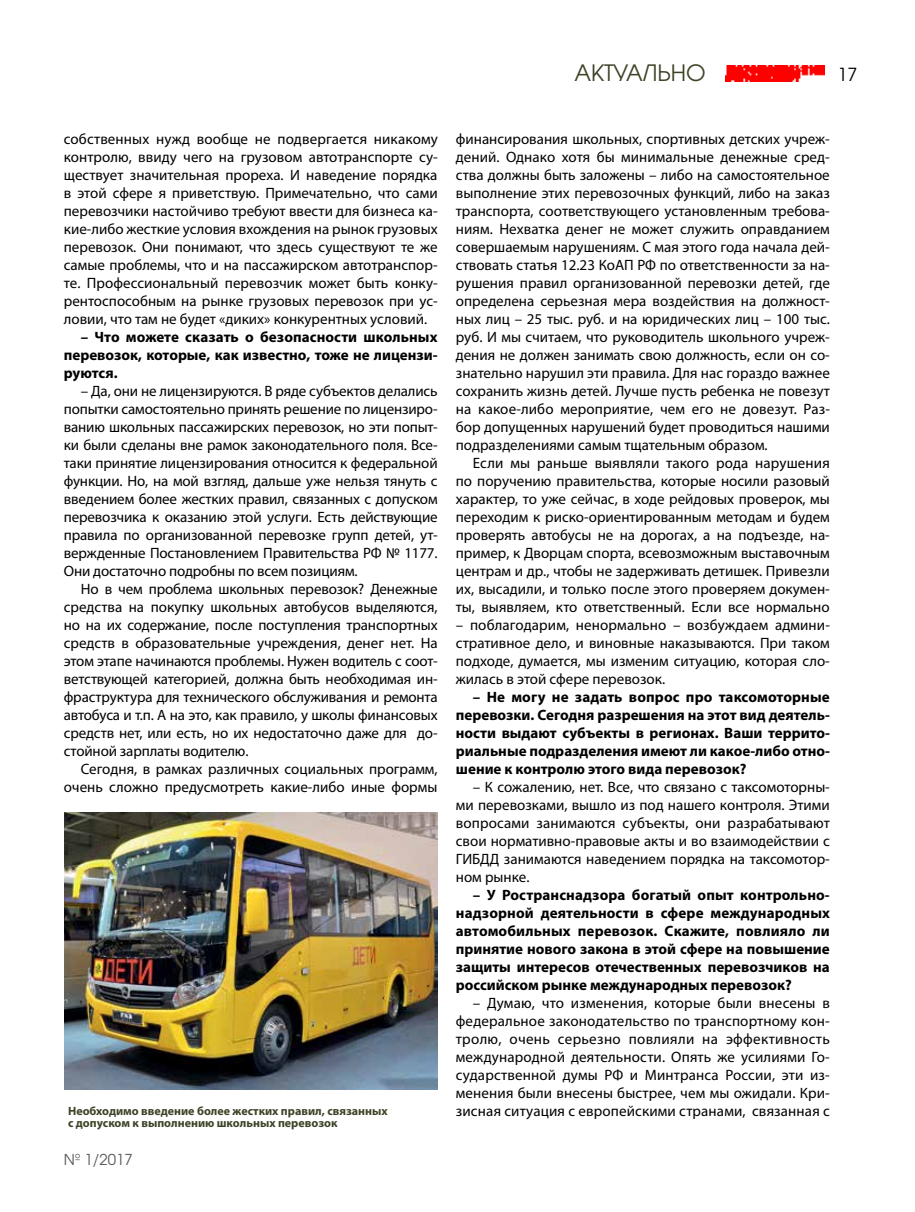
<style>
.page{position:relative;width:915px;height:1212px;background:#fff}
.page>*{position:absolute;margin:0;border:0;box-sizing:border-box;transform-origin:0 0}
.t1{font:22.5px "AG Avalanche C";color:#3c4427}
.t2{font:18px "AG Avalanche C";color:#000}
.t3{font:15px/18px "Myriad Pro";color:#000;text-align:justify}
.t4{font:700 15px/18px "Myriad Pro";color:#000;text-align:justify}
.t5{font:15px "AG Avalanche C";color:#58595b}
.t6{font:700 12px "Myriad Pro";color:#3c4427}
</style>
<div class="page">
<img style="left:725px;top:65px;width:99px;height:17px">
<img style="left:64px;top:813px;width:373px;height:277px">
<h1 class="t1" style="left:574px;top:59px;width:133px">АКТУАЛЬНО</h1>
<p class="t2" style="left:837px;top:63px;width:21px">17</p>
<p class="t3" style="left:64px;top:130px;width:375px">собственных нужд вообще не подвергается никакому контролю, ввиду чего на грузовом автотранспорте су&shy;ществует значительная прореха. И наведение порядка в этой сфере я приветствую. Примечательно, что сами перевозчики настойчиво требуют ввести для бизнеса ка&shy;кие-либо жесткие условия вхождения на рынок грузовых перевозок. Они понимают, что здесь существуют те же самые проблемы, что и на пассажирском автотранспор&shy;те. Профессиональный перевозчик может быть конку&shy;рентоспособным на рынке грузовых перевозок при ус&shy;ловии, что там не будет «диких» конкурентных условий.</p>
<p class="t4" style="left:64px;top:327px;width:375px;text-indent:17px">– Что можете сказать о безопасности школьных перевозок, которые, как известно, тоже не лицензи&shy;руются.</p>
<p class="t3" style="left:64px;top:382px;width:375px;text-indent:17px">– Да, они не лицензируются. В ряде субъектов делались попытки самостоятельно принять решение по лицензиро&shy;ванию школьных пассажирских перевозок, но эти попыт&shy;ки были сделаны вне рамок законодательного поля. Все&shy;таки принятие лицензирования относится к федеральной функции. Но, на мой взгляд, дальше уже нельзя тянуть с введением более жестких правил, связанных с допуском перевозчика к оказанию этой услуги. Есть действующие правила по организованной перевозке групп детей, ут&shy;вержденные Постановлением Правительства РФ № 1177.<br>Они достаточно подробны по всем позициям.</p>
<p class="t3" style="left:64px;top:580px;width:375px;text-indent:17px">Но в чем проблема школьных перевозок? Денежные средства на покупку школьных автобусов выделяются, но на их содержание, после поступления транспортных средств в образовательные учреждения, денег нет. На этом этапе начинаются проблемы. Нужен водитель с соот&shy;ветствующей категорией, должна быть необходимая ин&shy;фраструктура для технического обслуживания и ремонта автобуса и т.п. А на это, как правило, у школы финансовых средств нет, или есть, но их недостаточно даже для до&shy;стойной зарплаты водителю.</p>
<p class="t3" style="left:64px;top:760px;width:375px;text-align:right">Сегодня, в рамках различных социальных программ, очень сложно предусмотреть какие-либо иные формы</p>
<p class="t3" style="left:455px;top:130px;width:375px">финансирования школьных, спортивных детских учреж&shy;дений. Однако хотя бы минимальные денежные сред&shy;ства должны быть заложены – либо на самостоятельное выполнение этих перевозочных функций, либо на заказ транспорта, соответствующего установленным требова&shy;ниям. Нехватка денег не может служить оправданием совершаемым нарушениям. С мая этого года начала дей&shy;ствовать статья 12.23 КоАП РФ по ответственности за на&shy;рушения правил организованной перевозки детей, где определена серьезная мера воздействия на должност&shy;ных лиц – 25 тыс. руб. и на юридических лиц – 100 тыс. руб. И мы считаем, что руководитель школьного учреж&shy;дения не должен занимать свою должность, если он со&shy;знательно нарушил эти правила. Для нас гораздо важнее сохранить жизнь детей. Лучше пусть ребенка не повезут на какое-либо мероприятие, чем его не довезут. Раз&shy;бор допущенных нарушений будет проводиться нашими подразделениями самым тщательным образом.</p>
<p class="t3" style="left:455px;top:454px;width:375px;text-indent:17px">Если мы раньше выявляли такого рода нарушения по поручению правительства, которые носили разовый характер, то уже сейчас, в ходе рейдовых проверок, мы переходим к риско-ориентированным методам и будем проверять автобусы не на дорогах, а на подъезде, на&shy;пример, к Дворцам спорта, всевозможным выставочным центрам и др., чтобы не задерживать детишек. Привезли их, высадили, и только после этого проверяем докумен&shy;ты, выявляем, кто ответственный. Если все нормально</p>
<p class="t3" style="left:455px;top:616px;width:375px">– поблагодарим, ненормально – возбуждаем админи&shy;стративное дело, и виновные наказываются. При таком подходе, думается, мы изменим ситуацию, которая сло&shy;жилась в этой сфере перевозок.</p>
<p class="t4" style="left:455px;top:687px;width:375px;text-indent:17px">– Не могу не задать вопрос про таксомоторные перевозки. Сегодня разрешения на этот вид деятель&shy;ности выдают субъекты в регионах. Ваши террито&shy;риальные подразделения имеют ли какое-либо отно&shy;шение к контролю этого вида перевозок?</p>
<p class="t3" style="left:455px;top:778px;width:375px;text-indent:17px">– К сожалению, нет. Все, что связано с таксомоторны&shy;ми перевозками, вышло из под нашего контроля. Этими вопросами занимаются субъекты, они разрабатывают свои нормативно-правовые акты и во взаимодействии с ГИБДД занимаются наведением порядка на таксомотор&shy;ном рынке.</p>
<p class="t4" style="left:455px;top:885px;width:375px;text-indent:17px">– У Ространснадзора богатый опыт контрольно&shy;надзорной деятельности в сфере международных автомобильных перевозок. Скажите, повлияло ли принятие нового закона в этой сфере на повышение защиты интересов отечественных перевозчиков на российском рынке международных перевозок?</p>
<p class="t3" style="left:455px;top:994px;width:375px;text-indent:17px">– Думаю, что изменения, которые были внесены в федеральное законодательство по транспортному кон&shy;тролю, очень серьезно повлияли на эффективность международной деятельности. Опять же усилиями Го&shy;сударственной думы РФ и Минтранса России, эти из&shy;менения были внесены быстрее, чем мы ожидали. Кри-</p>
<p class="t6" style="left:68px;top:1103px;width:321px">Необходимо введение более жестких правил, связанных</p>
<p class="t3" style="left:455px;top:1102px;width:375px">зисная ситуация с европейскими странами, связанная с</p>
<p class="t6" style="left:68px;top:1115px;width:271px">с допуском к выполнению школьных перевозок</p>
<p class="t5" style="left:64px;top:1150px;width:70px">№ 1/2017</p>
</div>
